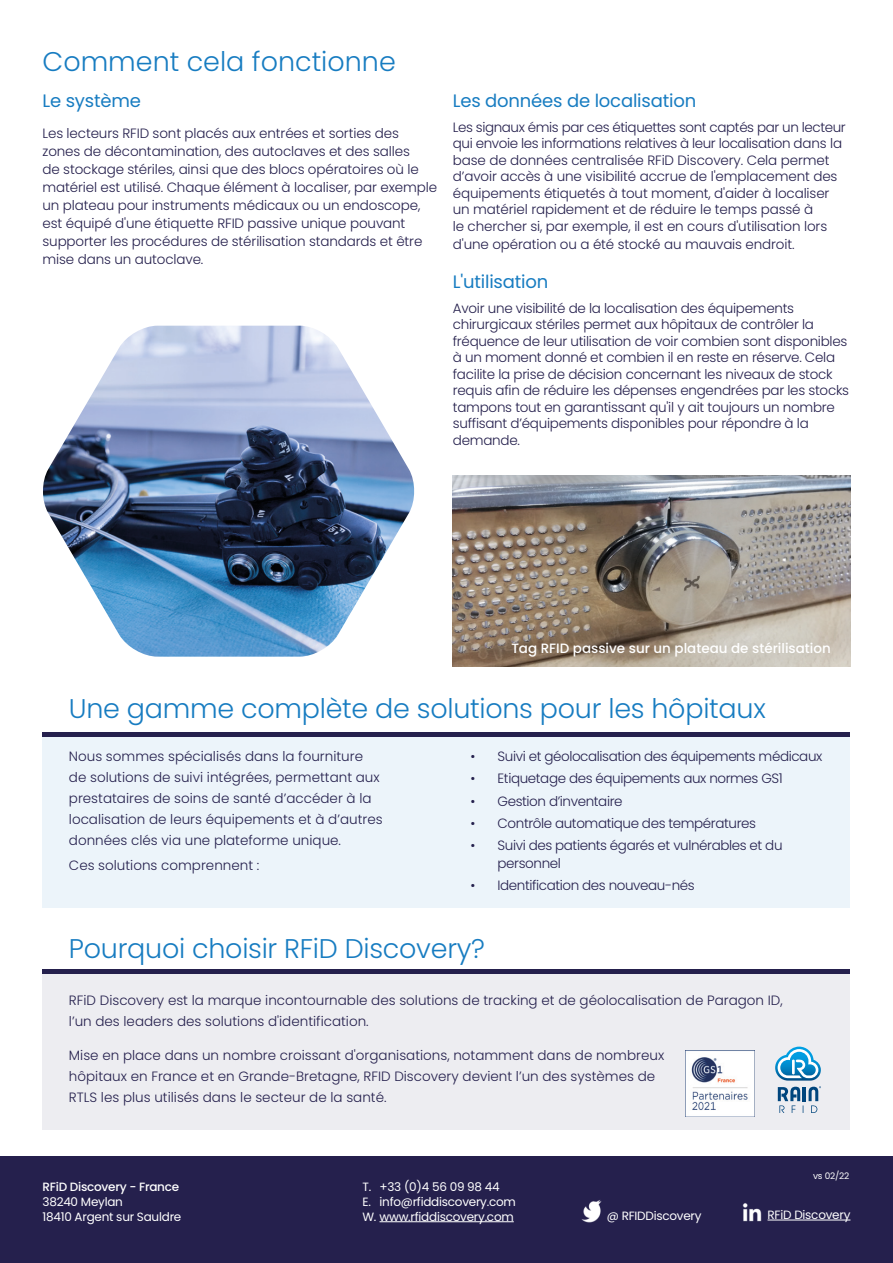
<style>
.page{position:relative;width:893px;height:1263px;background:#fff}
.page>*{position:absolute;margin:0;border:0;box-sizing:border-box;transform-origin:0 0}
.Texte{font:300 27px "Poppins";letter-spacing:-.01em;color:#177cc1}
.Titre2{font:18px "Poppins";letter-spacing:-.01em;color:#177cc1}
.Texte-2{font:300 13.5px/16.5px "Poppins";letter-spacing:-.01em;color:#25204d}
.Texte-3{font:300 13.5px/18px "Poppins";letter-spacing:-.03em;color:#25204d}
.Texte-4{font:500 13.5px "Poppins";color:#fff}
.Texte-5{font:12px "Poppins";letter-spacing:-.02em;color:#fff}
.Texte-6{font:500 12px "Poppins";letter-spacing:-.02em;color:#fff}
.Texte-7{font:9px "Poppins";color:#fff}
</style>
<div class="page">
<div style="left:43px;top:969px;width:807px;height:161px;background:#ededf1"></div>
<div style="left:43px;top:733px;width:807px;height:174px;background:#ecf4fa"></div>
<div style="left:43px;top:969px;width:807px;height:5px;background:#25204d"></div>
<hr style="left:43px;top:733px;width:807px;height:4px;background:#25204d">
<div style="left:0;top:1157px;width:893px;height:106px;background:#25204d"></div>
<hr style="left:767px;top:1220px;width:83px;height:1px;background:#fff">
<img style="left:742px;top:1203px;width:20px;height:19px">
<img style="left:581px;top:1200px;width:21px;height:22px">
<img style="left:453px;top:476px;width:397px;height:191px">
<img style="left:43px;top:326px;width:372px;height:331px">
<svg style="left:775px;top:1046px;width:46px;height:34px"></svg>
<hr style="left:792px;top:1059px;width:3px;height:15px;background:#fff">
<svg style="left:778px;top:1086px;width:43px;height:27px"></svg>
<img style="left:685px;top:1050px;width:69px;height:67px">
<hr style="left:379px;top:1221px;width:135px;height:1px;background:#fff">
<p class="Texte" style="left:43px;top:46px;width:355px">Comment cela fonctionne</p>
<p class="Titre2" style="left:43px;top:90px;width:100px">Le système</p>
<p class="Texte-2" style="left:43px;top:124px;width:396px;line-height:18px">Les lecteurs RFID sont placés aux entrées et sorties des zones de décontamination, des autoclaves et des salles<br>de stockage stériles, ainsi que des blocs opératoires où le matériel est utilisé. Chaque élément à localiser, par exemple un plateau pour instruments médicaux ou un endoscope, est équipé d'une étiquette RFID passive unique pouvant supporter les procédures de stérilisation standards et être mise dans un autoclave.</p>
<p class="Titre2" style="left:453px;top:90px;width:245px">Les données de localisation</p>
<p class="Texte-2" style="left:453px;top:119px;width:394px">Les signaux émis par ces étiquettes sont captés par un lecteur qui envoie les informations relatives à leur localisation dans la base de données centralisée RFiD Discovery. Cela permet d’avoir accès à une visibilité accrue de l'emplacement des équipements étiquetés à tout moment, d'aider à localiser un matériel rapidement et de réduire le temps passé à<br>le chercher si, par exemple, il est en cours d'utilisation lors</p>
<p class="Texte-2" style="left:453px;top:236px;width:343px">d'une opération ou a été stocké au mauvais endroit.</p>
<p class="Titre2" style="left:453px;top:271px;width:97px">L'utilisation</p>
<p class="Texte-2" style="left:453px;top:300px;width:398px">Avoir une visibilité de la localisation des équipements chirurgicaux stériles permet aux hôpitaux de contrôler la fréquence de leur utilisation de voir combien sont disponibles à un moment donné et combien il en reste en réserve. Cela facilite la prise de décision concernant les niveaux de stock requis afin de réduire les dépenses engendrées par les stocks tampons tout en garantissant qu'il y ait toujours un nombre suffisant d’équipements disponibles pour répondre à la demande.</p>
<p class="Texte-4" style="left:511px;top:641px;width:321px">Tag RFID passive sur un plateau de stérilisation</p>
<p class="Texte" style="left:69px;top:692px;width:698px">Une gamme complète de solutions pour les hôpitaux</p>
<p class="Texte-2" style="left:69px;top:746px;width:315px;line-height:21px">Nous sommes spécialisés dans la fourniture de solutions de suivi intégrées, permettant aux prestataires de soins de santé d’accéder à la localisation de leurs équipements et à d’autres données clés via une plateforme unique.</p>
<p class="Texte-2" style="left:69px;top:857px;width:192px">Ces solutions comprennent :</p>
<p class="Texte-3" style="left:471px;top:747px;width:353px">• Suivi et géolocalisation des équipements médicaux</p>
<p class="Texte-3" style="left:471px;top:770px;width:314px">• Etiquetage des équipements aux normes GS1</p>
<p class="Texte-3" style="left:471px;top:792px;width:153px">• Gestion d’inventaire</p>
<p class="Texte-3" style="left:471px;top:814px;width:287px">• Contrôle automatique des températures</p>
<p class="Texte-3" style="left:498px;top:836px;width:286px;text-indent:-27px">• Suivi des patients égarés et vulnérables et du personnel</p>
<p class="Texte-3" style="left:471px;top:877px;width:226px">• Identification des nouveau-nés</p>
<p class="Texte" style="left:69px;top:932px;width:418px">Pourquoi choisir RFiD Discovery?</p>
<p class="Texte-2" style="left:69px;top:990px;width:715px;line-height:21px">RFiD Discovery est la marque incontournable des solutions de tracking et de géolocalisation de Paragon ID, l’un des leaders des solutions d'identification.</p>
<p class="Texte-2" style="left:69px;top:1045px;width:597px;line-height:21px">Mise en place dans un nombre croissant d'organisations, notamment dans de nombreux hôpitaux en France et en Grande-Bretagne, RFID Discovery devient l’un des systèmes de<br>RTLS les plus utilisés dans le secteur de la santé.</p>
<p class="Texte-6" style="left:43px;top:1179px;width:138px">RFiD Discovery - France</p>
<p class="Texte-5" style="left:43px;top:1194px;width:82px">38240 Meylan</p>
<p class="Texte-5" style="left:43px;top:1209px;width:140px">18410 Argent sur Sauldre</p>
<p class="Texte-5" style="left:362px;top:1179px;width:139px">T. +33 (0)4 56 09 98 44</p>
<p class="Texte-5" style="left:362px;top:1194px;width:155px">E. info@rfiddiscovery.com</p>
<p class="Texte-5" style="left:362px;top:1209px;width:153px">W. www.rfiddiscovery.com</p>
<p class="Texte-7" style="left:813px;top:1170px;width:38px">vs 02/22</p>
<p class="Texte-5" style="left:607px;top:1209px;width:96px">@ RFIDDiscovery</p>
<p class="Texte-5" style="left:767px;top:1208px;width:84px">RFiD Discovery</p>
</div>
